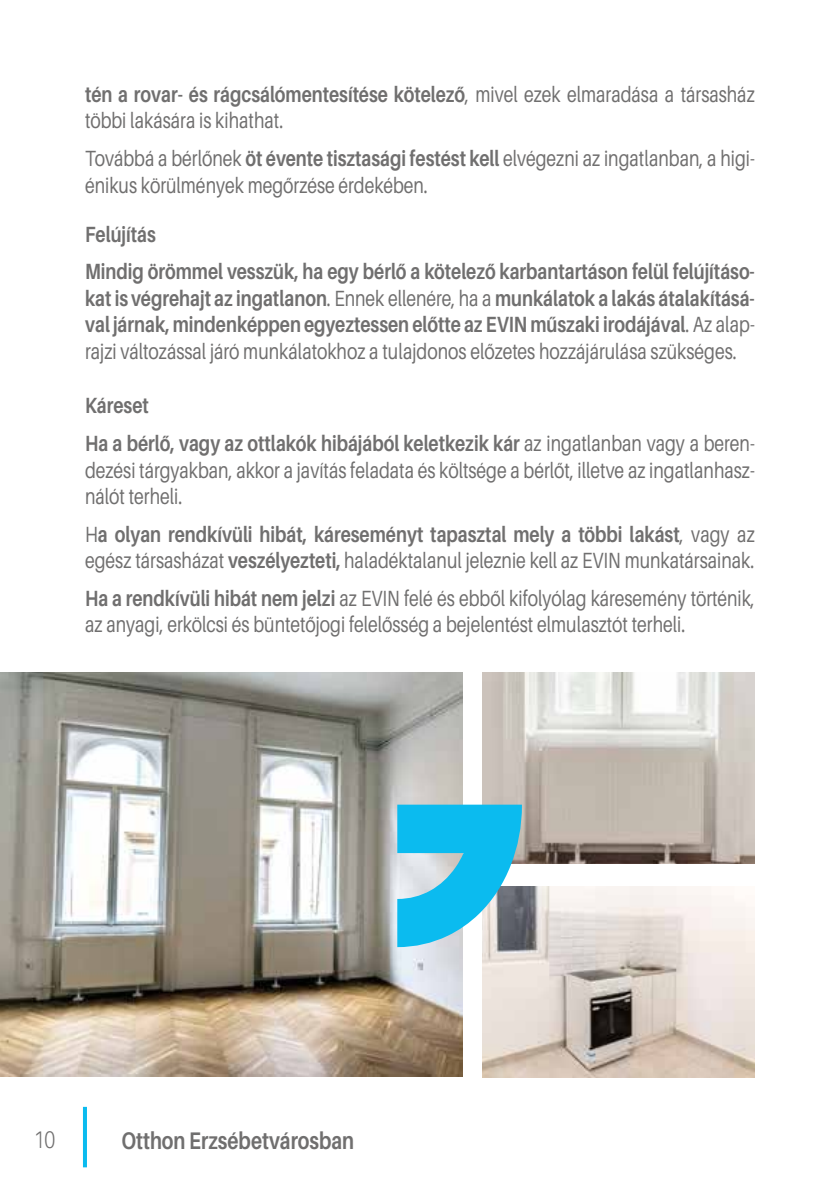
<style>
.page{position:relative;width:840px;height:1191px;background:#fff}
.page>*{position:absolute;margin:0;border:0;box-sizing:border-box;transform-origin:0 0}
.t1{font:700 24px "Aileron";color:#706f6f;scale:.8 1}
.t2{font:300 24px "Aileron";color:#706f6f;scale:.8 1}
.t3{font:700 22px/26.4px "Aileron";color:#706f6f;scale:.8 1}
.t4{font:22px/26.4px "Aileron";color:#706f6f;scale:.8 1}
.s1{font-weight:700}
.s2{font-weight:400}
</style>
<div class="page">
<img style="left:0;top:672px;width:462px;height:404px">
<img style="left:482px;top:672px;width:272px;height:191px">
<img style="left:482px;top:886px;width:272px;height:191px">
<svg style="left:397px;top:804px;width:124px;height:143px;background:#48bee2"></svg>
<hr style="left:83px;top:1106px;width:4px;height:61px;background:#0bbbef">
<p class="t4" style="left:85px;top:81px;width:838px"><span class="s1">tén a rovar- és rágcsálómentesítése kötelező</span>, mivel ezek elmaradása a társasház többi lakására is kihathat.</p>
<p class="t4" style="left:85px;top:146px;width:838px">Továbbá a bérlőnek <span class="s1">öt évente tisztasági festést kell</span> elvégezni az ingatlanban, a higi&shy;énikus körülmények megőrzése érdekében.</p>
<p class="t3" style="left:85px;top:215px;width:838px;line-height:37.8px">Felújítás<br>Mindig örömmel vesszük, ha egy bérlő a kötelező karbantartáson felül felújításo-</p>
<p class="t3" style="left:85px;top:285px;width:838px;text-align:justify">kat is végrehajt az ingatlanon<span class="s2">. Ennek ellenére, ha a</span> munkálatok a lakás átalakításá&shy;val járnak, mindenképpen egyeztessen előtte az EVIN műszaki irodájával<span class="s2">. Az alap&shy;rajzi változással járó munkálatokhoz a tulajdonos előzetes hozzájárulása szükséges.</span></p>
<p class="t3" style="left:85px;top:387px;width:838px;line-height:37.8px">Káreset<br>Ha a bérlő, vagy az ottlakók hibájából keletkezik kár <span class="s2">az ingatlanban vagy a beren-</span></p>
<p class="t4" style="left:85px;top:457px;width:838px">dezési tárgyakban, akkor a javítás feladata és költsége a bérlőt, illetve az ingatlanhasz&shy;nálót terheli.</p>
<p class="t3" style="left:85px;top:521px;width:838px"><span class="s2">H</span>a olyan rendkívüli hibát, káreseményt tapasztal mely a többi lakást<span class="s2">, vagy az egész társasházat</span> veszélyezteti, <span class="s2">haladéktalanul jeleznie kell az EVIN munkatársainak.</span></p>
<p class="t4" style="left:85px;top:585px;width:838px"><span class="s1">Ha a rendkívüli hibát nem jelzi</span> az EVIN felé és ebből kifolyólag káresemény történik, az anyagi, erkölcsi és büntetőjogi felelősség a bejelentést elmulasztót terheli.</p>
<p class="t2" style="left:34px;top:1126px;width:28px">10</p>
<p class="t1" style="left:121px;top:1127px;width:292px">Otthon Erzsébetvárosban</p>
</div>
